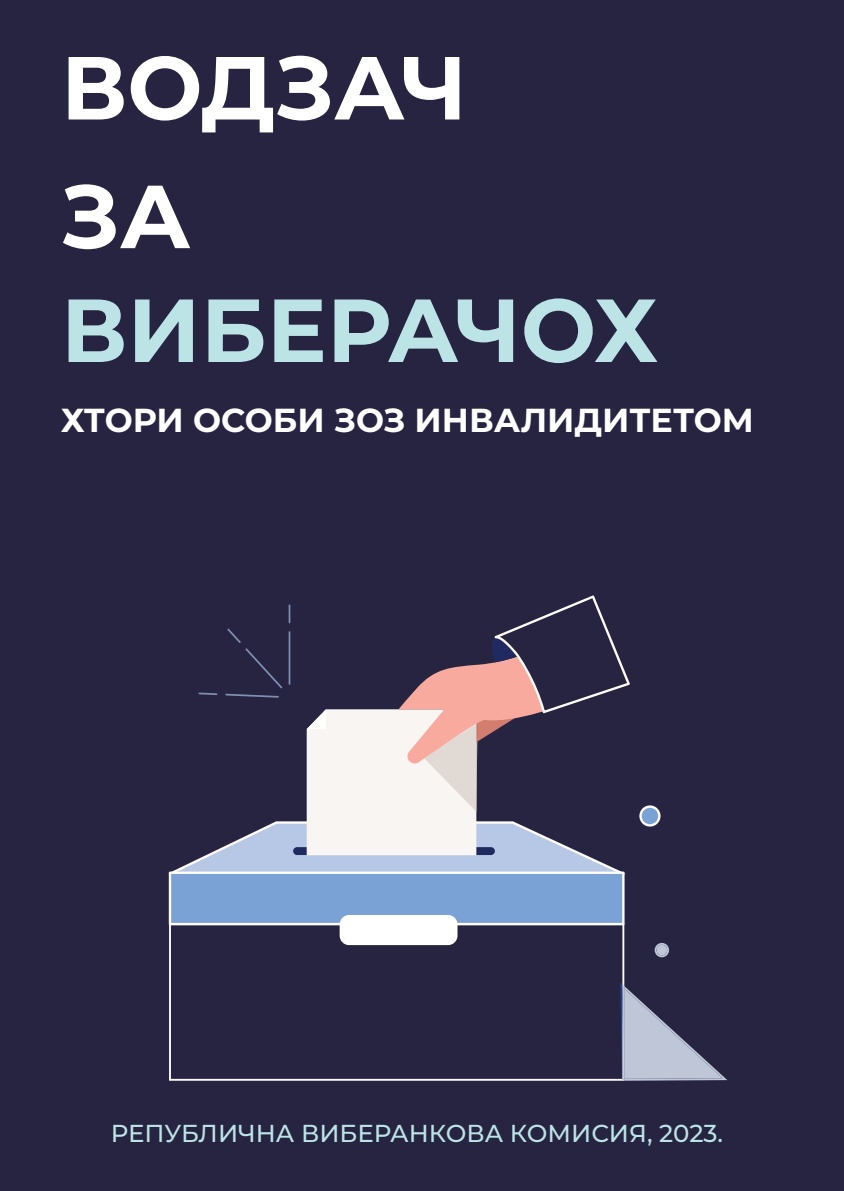
<style>
.page{position:relative;width:844px;height:1191px;background:#fff}
.page>*{position:absolute;margin:0;border:0;box-sizing:border-box;transform-origin:0 0}
.t1{font:700 89.25px "Montserrat";color:#bce3e5}
.t2{font:700 89.25px/128.6px "Montserrat";color:#fff}
.t3{font:700 33.25px "Montserrat";color:#fff}
.t4{font:500 24.5px "Montserrat";color:#bce3e5}
</style>
<div class="page">
<div style="left:0;top:0;width:843px;height:1191px;background:#262441"></div>
<svg style="left:169px;top:925px;width:455px;height:155px"></svg>
<div style="left:339px;top:915px;width:118px;height:30px;background:#fff;border-radius:9px"></div>
<svg style="left:620px;top:982px;width:107px;height:98px"></svg>
<svg style="left:639px;top:805px;width:21px;height:21px"></svg>
<svg style="left:654px;top:943px;width:15px;height:14px"></svg>
<svg style="left:169px;top:595px;width:460px;height:330px"></svg>
<h1 class="t2" style="left:61px;top:19px;width:407px">ВОДЗАЧ<br>ЗА</h1>
<h1 class="t1" style="left:61px;top:266px;width:599px">ВИБЕРАЧОХ</h1>
<h2 class="t3" style="left:61px;top:396px;width:694px">ХТОРИ ОСОБИ ЗОЗ ИНВАЛИДИТЕТОМ</h2>
<p class="t4" style="left:111px;top:1116px;width:613px">РЕПУБЛИЧНА ВИБЕРАНКОВА КОМИСИЯ, 2023.</p>
</div>
